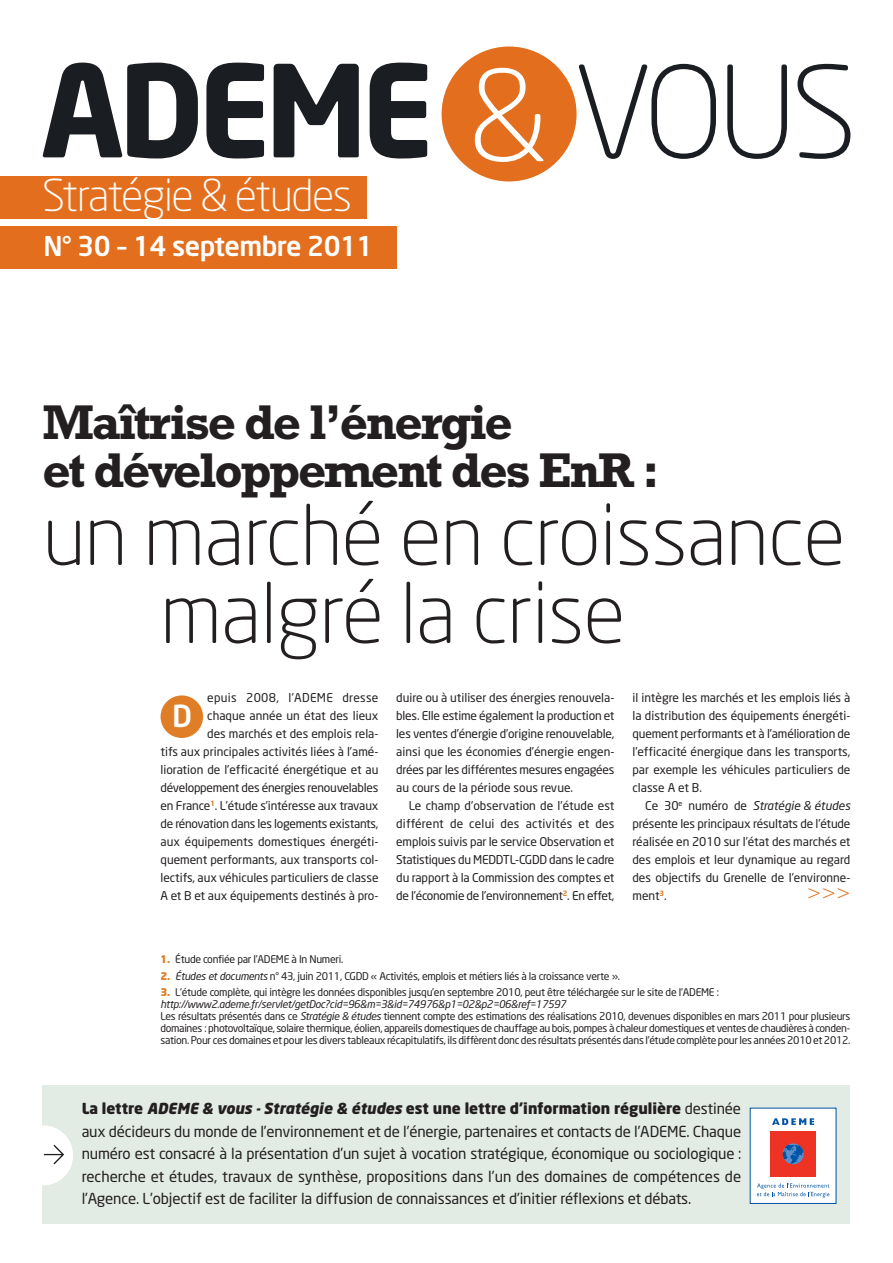
<style>
.page{position:relative;width:893px;height:1263px;background:#fff}
.page>*{position:absolute;margin:0;border:0;box-sizing:border-box;transform-origin:0 0}
.t1{font:300 82.5px/78px "Neo Sans";letter-spacing:-.01em;color:#231f20}
.t2{font:700 49.5px/48px "Rockwell";letter-spacing:-.045em;color:#231f20}
.t3{font:300 43.5px "Neo Sans";letter-spacing:-.03em;color:#fff}
.t4{font:500 30px "Neo Sans";color:#fff}
.t5{font:500 27px "Neo Sans";letter-spacing:-.02em;color:#fff}
.t6{font:300 21px "Rockwell";color:#e36f1e}
.t7{font:15px/22.5px "Neo Sans";letter-spacing:-.01em;color:#231f20;text-align:justify}
.t8{font:12px/18px "Neo Sans";color:#231f20;text-align:justify}
.t9{font:10.5px/12px "Neo Sans";letter-spacing:-.025em;color:#231f20}
.s1{font-style:italic}
.s2{font-weight:900;color:#e07e27}
.s3{font-weight:900}
.s4{font-weight:900;font-style:italic}
</style>
<div class="page">
<div style="left:43px;top:1085px;width:807px;height:139px;background:#e3ebe5"></div>
<svg style="left:43px;top:1125px;width:30px;height:60px"></svg>
<div style="left:750px;top:1108px;width:86px;height:95px;background:#fff"></div>
<div style="left:770px;top:1132px;width:46px;height:45px;background:#ee3224"></div>
<svg style="left:783px;top:1143px;width:21px;height:21px"></svg>
<svg style="left:772px;top:1118px;width:42px;height:7px"></svg>
<svg style="left:757px;top:1183px;width:72px;height:14px"></svg>
<div style="left:161px;top:695px;width:42px;height:43px;background:#e07e27;border-radius:50%"></div>
<div style="left:0;top:177px;width:367px;height:42px;background:#e36f1e"></div>
<div style="left:0;top:226px;width:396px;height:42px;background:#e36f1e"></div>
<div style="left:442px;top:47px;width:135px;height:134px;background:#e36f1e;border-radius:50%"></div>
<svg style="left:475px;top:68px;width:68px;height:94px"></svg>
<svg style="left:43px;top:63px;width:384px;height:95px"></svg>
<svg style="left:579px;top:64px;width:271px;height:95px"></svg>
<h3 class="t3" style="left:42px;top:179px;width:311px">Stratégie &amp; études</h3>
<h3 class="t5" style="left:43px;top:236px;width:332px">N° 30 – 14 septembre 2011</h3>
<h2 class="t2" style="left:43px;top:403px;width:619px">Maîtrise de l’énergie<br>et développement des EnR :</h2>
<h1 class="t1" style="left:160px;top:503px;width:687px;text-indent:-118px">un marché en croissance malgré la crise</h1>
<p class="t8" style="left:161px;top:690px;width:220px;text-align:right">epuis 2008, l’ADEME dresse<br>chaque année un état des lieux<br>des marchés et des emplois rela-<br>tifs aux principales activités liées à l’amé&shy;lioration de l’efficacité énergétique et au développement des énergies renouvelables en France<sup>1</sup>. L’étude s’intéresse aux travaux de rénovation dans les logements existants, aux équipements domestiques énergéti&shy;quement performants, aux transports col&shy;lectifs, aux véhicules particuliers de classe A et B et aux équipements destinés à pro-</p>
<p class="t8" style="left:396px;top:690px;width:220px">duire ou à utiliser des énergies renouvela&shy;bles. Elle estime également la production et les ventes d’énergie d’origine renouvelable, ainsi que les économies d’énergie engen&shy;drées par les différentes mesures engagées au cours de la période sous revue.</p>
<h3 class="t4" style="left:172px;top:704px;width:22px">D</h3>
<p class="t8" style="left:396px;top:798px;width:220px;text-indent:13px">Le champ d’observation de l’étude est différent de celui des activités et des emplois suivis par le service Observation et Statistiques du MEDDTL-CGDD dans le cadre du rapport à la Commission des comptes et de l’économie de l’environnement<sup>2</sup>. En effet,</p>
<p class="t8" style="left:632px;top:690px;width:219px">il intègre les marchés et les emplois liés à la distribution des équipements énergéti&shy;quement performants et à l’amélioration de l’efficacité énergique dans les transports, par exemple les véhicules particuliers de classe A et B.</p>
<p class="t8" style="left:632px;top:798px;width:220px;text-indent:13px">Ce 30<sup>e</sup> numéro de <span class="s1">Stratégie &amp; études </span>présente les principaux résultats de l’étude réalisée en 2010 sur l’état des marchés et des emplois et leur dynamique au regard des objectifs du Grenelle de l’environne&shy;ment<sup>3</sup>.</p>
<h3 class="t6" style="left:807px;top:886px;width:45px">&gt; &gt; &gt;</h3>
<p class="t9" style="left:161px;top:954px;width:184px"><span class="s2">1.</span> Étude confiée par l’ADEME à In Numeri.</p>
<p class="t9" style="left:161px;top:970px;width:461px"><span class="s2">2.</span> <span class="s1">Études et documents</span> n° 43, juin 2011, CGDD « Activités, emplois et métiers liés à la croissance verte ».</p>
<p class="t9" style="left:161px;top:987px;width:691px"><span class="s2">3.</span> L’étude complète, qui intègre les données disponibles jusqu’en septembre 2010, peut être téléchargée sur le site de l’ADEME : <span class="s1">http://www2.ademe.fr/servlet/getDoc?cid=96&amp;m=3&amp;id=74976&amp;p1=02&amp;p2=06&amp;ref=17597<br></span>Les résultats présentés dans ce <span class="s1">Stratégie &amp; études</span> tiennent compte des estimations des réalisations 2010, devenues disponibles en mars 2011 pour plusieurs domaines : photovoltaïque, solaire thermique, éolien, appareils domestiques de chauffage au bois, pompes à chaleur domestiques et ventes de chaudières à conden&shy;sation. Pour ces domaines et pour les divers tableaux récapitulatifs, ils diffèrent donc des résultats présentés dans l’étude complète pour les années 2010 et 2012.</p>
<p class="t7" style="left:82px;top:1099px;width:661px"><span class="s3">La lettre</span> <span class="s4">ADEME &amp; vous - Stratégie &amp; études</span> <span class="s3">est une lettre d’information régulière</span> destinée aux décideurs du monde de l’environnement et de l’énergie, partenaires et contacts de l’ADEME. Chaque numéro est consacré à la présentation d’un sujet à vocation stratégique, économique ou sociologique : recherche et études, travaux de synthèse, propositions dans l’un des domaines de compétences de l’Agence. L’objectif est de faciliter la diffusion de connaissances et d’initier réflexions et débats.</p>
</div>
